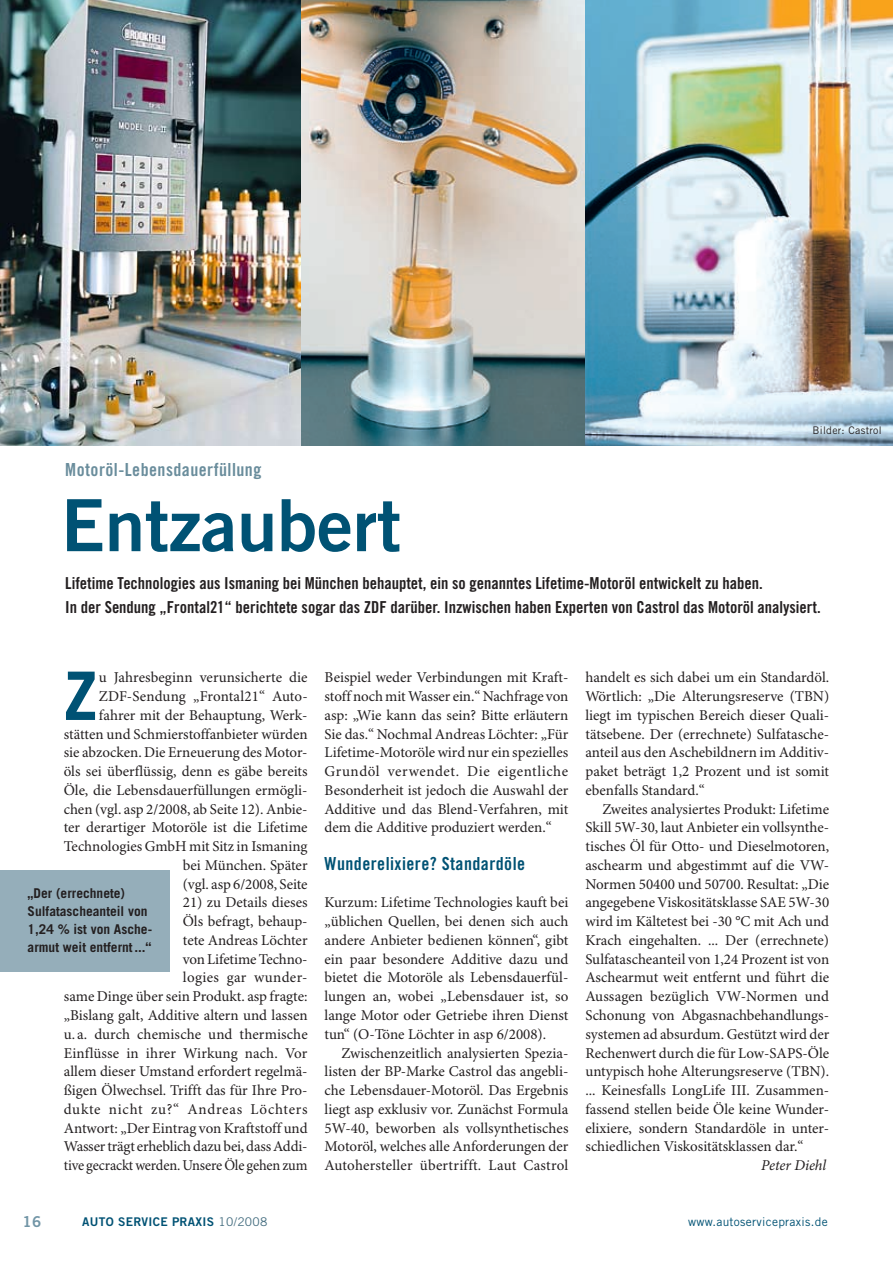
<style>
.page{position:relative;width:893px;height:1263px;background:#fff}
.page>*{position:absolute;margin:0;border:0;box-sizing:border-box;transform-origin:0 0}
.t1{font:72px "Trade Gothic LT Std Bd 2";color:#005274}
.t2{font:700 66.9px "Trade Gothic LT Std";color:#005274}
.t3{font:18px "Trade Gothic LT Std Bd Cn 20";letter-spacing:.025em;color:#005274}
.t4{font:18px "Trade Gothic LT Std Bd Cn 20";letter-spacing:.025em;color:#6a8d9c}
.t5{font:16.5px/24px "Trade Gothic LT Std Bd Cn 20";color:#231f20}
.t6{font:15px/18.8px "Minion Pro";color:#231f20;text-align:justify}
.t7{font:15px "Minion Pro";color:#231f20;scale:.96 1}
.t8{font:15px "Minion Pro";letter-spacing:.045em;color:#231f20}
.t9{font:15px "Minion Pro";letter-spacing:.025em;color:#231f20}
.t10{font:italic 15px "Minion Pro";letter-spacing:-.01em;color:#231f20}
.t11{font:15px "Trade Gothic LT Std Bd 2";color:#7195a6}
.t12{font:700 13.5px/18px "Trade Gothic LT Std";color:#231f20}
.t13{font:12px "Trade Gothic LT Std Bd 2";letter-spacing:.025em;color:#005274}
.t14{font:12px "Trade Gothic LT Std";letter-spacing:.025em;color:#005274}
.t15{font:10.5px "Trade Gothic LT Std";letter-spacing:.025em;color:#231f20}
.s1{font-family:"Trade Gothic LT Std";color:#456e80}
</style>
<div class="page">
<img style="left:300px;top:0;width:285px;height:445px">
<img style="left:0;top:0;width:300px;height:445px">
<img style="left:585px;top:0;width:308px;height:445px">
<div style="left:0;top:871px;width:170px;height:101px;background:#95aeba"></div>
<p class="t15" style="left:813px;top:423px;width:70px">Bilder: Castrol</p>
<p class="t4" style="left:65px;top:459px;width:198px">Motoröl-Lebensdauerfüllung</p>
<h1 class="t1" style="left:61px;top:481px;width:341px">Entzaubert</h1>
<p class="t5" style="left:65px;top:571px;width:757px">Lifetime Technologies aus Ismaning bei München behauptet, ein so genanntes Lifetime-Motoröl entwickelt zu haben.<br>In der Sendung „Frontal21“ berichtete sogar das ZDF darüber. Inzwischen haben Experten von Castrol das Motoröl analysiert.</p>
<h2 class="t2" style="left:64px;top:655px;width:35px">Z</h2>
<p class="t6" style="left:64px;top:669px;width:245px;text-align:right">u Jahresbeginn verunsicherte die ZDF-Sendung „Frontal21“ Auto&shy;fahrer mit der Behauptung, Werk&shy;stätten und Schmierstoffanbieter würden sie abzocken. Die Erneuerung des Motor&shy;öls sei überflüssig, denn es gäbe bereits Öle, die Lebensdauerfüllungen ermögli&shy;chen (vgl. asp 2/2008, ab Seite 12). Anbie&shy;ter derartiger Motoröle ist die Lifetime Technologies GmbH mit Sitz in Ismaning bei München. Später<br>(vgl. asp 6/2008, Seite</p>
<p class="t6" style="left:183px;top:894px;width:126px">21) zu Details dieses</p>
<p class="t6" style="left:183px;top:913px;width:126px">Öls befragt, behaup-</p>
<p class="t6" style="left:183px;top:931px;width:126px">tete Andreas Löchter</p>
<p class="t6" style="left:183px;top:950px;width:126px">von Lifetime Techno-</p>
<p class="t9" style="left:183px;top:969px;width:126px">logies gar wunder-</p>
<p class="t6" style="left:64px;top:988px;width:245px">same Dinge über sein Produkt. asp fragte:</p>
<p class="t6" style="left:64px;top:1006px;width:245px">„Bislang galt, Additive altern und lassen</p>
<p class="t6" style="left:64px;top:1025px;width:245px">u. a. durch chemische und thermische</p>
<p class="t6" style="left:64px;top:1044px;width:245px">Einflüsse in ihrer Wirkung nach. Vor</p>
<p class="t6" style="left:64px;top:1063px;width:245px">allem dieser Umstand erfordert regelmä-</p>
<p class="t6" style="left:64px;top:1081px;width:236px">ßigen Ölwechsel. Trifft das für Ihre Pro-</p>
<p class="t8" style="left:64px;top:1100px;width:245px">dukte nicht zu?“ Andreas Löchters</p>
<p class="t6" style="left:64px;top:1119px;width:245px">Antwort: „Der Eintrag von Kraftstoff und</p>
<p class="t6" style="left:64px;top:1138px;width:244px">Wasser trägt erheblich dazu bei, dass Addi-</p>
<p class="t7" style="left:64px;top:1156px;width:255px">tive gecrackt werden. Unsere Öle gehen zum</p>
<p class="t12" style="left:28px;top:884px;width:126px">„Der (errechnete)<br>Sulfatascheanteil von<br>1,24 % ist von Asche&shy;armut weit entfernt...“</p>
<p class="t6" style="left:325px;top:669px;width:245px">Beispiel weder Verbindungen mit Kraft&shy;stoff noch mit Wasser ein.“ Nachfrage von asp: „Wie kann das sein? Bitte erläutern Sie das.“ Nochmal Andreas Löchter: „Für Lifetime-Motoröle wird nur ein spezielles Grundöl verwendet. Die eigentliche Besonderheit ist jedoch die Auswahl der Additive und das Blend-Verfahren, mit dem die Additive produziert werden.“</p>
<p class="t3" style="left:325px;top:853px;width:202px">Wunderelixiere? Standardöle</p>
<p class="t6" style="left:325px;top:894px;width:245px">Kurzum: Lifetime Technologies kauft bei „üblichen Quellen, bei denen sich auch andere Anbieter bedienen können“, gibt ein paar besondere Additive dazu und bietet die Motoröle als Lebensdauerfül&shy;lungen an, wobei „Lebensdauer ist, so lange Motor oder Getriebe ihren Dienst tun“ (O-Töne Löchter in asp 6/2008).</p>
<p class="t6" style="left:325px;top:1044px;width:245px;text-indent:17px">Zwischenzeitlich analysierten Spezia&shy;listen der BP-Marke Castrol das angebli&shy;che Lebensdauer-Motoröl. Das Ergebnis liegt asp exklusiv vor. Zunächst Formula 5W-40, beworben als vollsynthetisches Motoröl, welches alle Anforderungen der Autohersteller übertrifft. Laut Castrol</p>
<p class="t6" style="left:585px;top:669px;width:245px">handelt es sich dabei um ein Standardöl.<br>Wörtlich: „Die Alterungsreserve (TBN) liegt im typischen Bereich dieser Quali&shy;tätsebene. Der (errechnete) Sulfatasche&shy;anteil aus den Aschebildnern im Additiv&shy;paket beträgt 1,2 Prozent und ist somit ebenfalls Standard.“</p>
<p class="t6" style="left:585px;top:800px;width:245px;text-indent:17px">Zweites analysiertes Produkt: Lifetime Skill 5W-30, laut Anbieter ein vollsynthe&shy;tisches Öl für Otto- und Dieselmotoren, aschearm und abgestimmt auf die VW-Normen 50400 und 50700. Resultat: „Die angegebene Viskositätsklasse SAE 5W-30 wird im Kältetest bei -30 °C mit Ach und Krach eingehalten. ... Der (errechnete)<br>Sulfatascheanteil von 1,24 Prozent ist von Aschearmut weit entfernt und führt die Aussagen bezüglich VW-Normen und Schonung von Abgasnachbehandlungs&shy;systemen ad absurdum. Gestützt wird der Rechenwert durch die für Low-SAPS-Öle untypisch hohe Alterungsreserve (TBN). ... Keinesfalls LongLife III. Zusammen&shy;fassend stellen beide Öle keine Wunder&shy;elixiere, sondern Standardöle in unter&shy;schiedlichen Viskositätsklassen dar.“</p>
<p class="t10" style="left:761px;top:1156px;width:66px">Peter Diehl</p>
<p class="t11" style="left:23px;top:1212px;width:20px">16</p>
<p class="t13" style="left:82px;top:1214px;width:187px">AUTO SERVICE PRAXIS <span class="s1">10/2008</span></p>
<p class="t14" style="left:688px;top:1215px;width:141px">www.autoservicepraxis.de</p>
</div>
